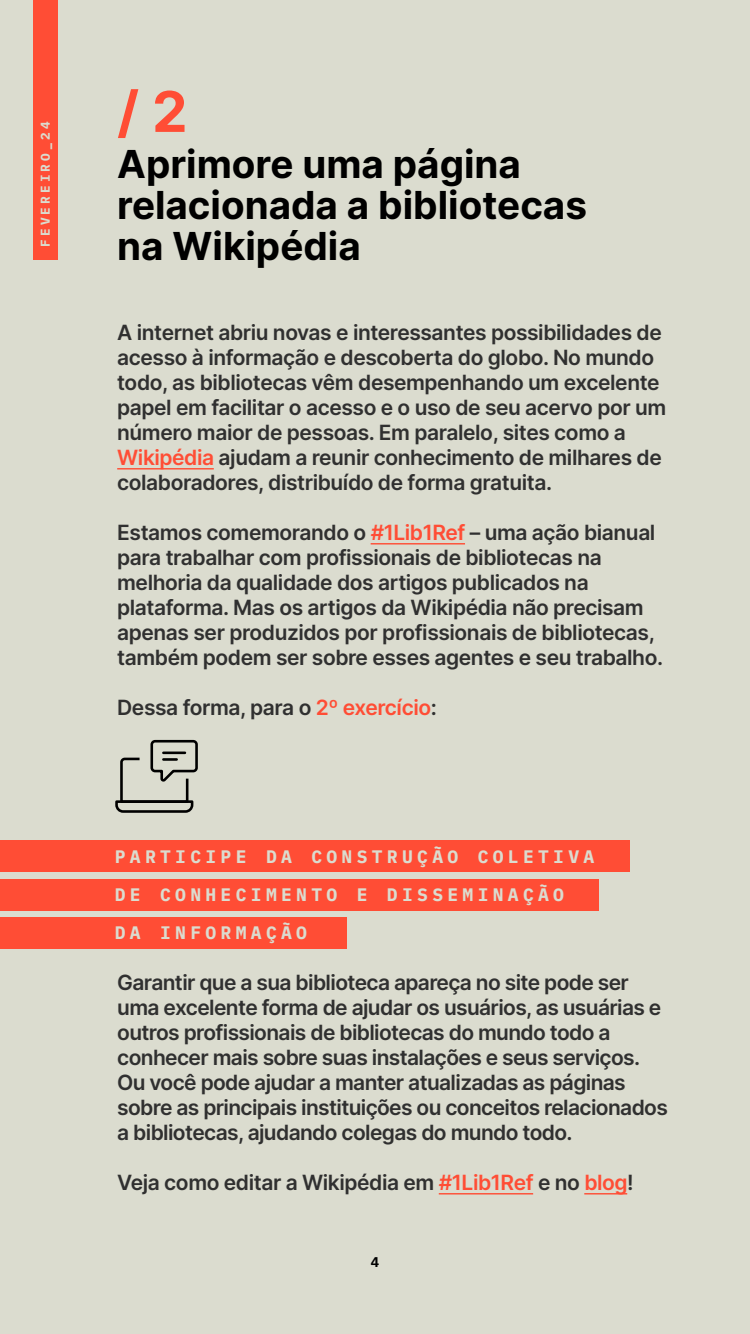
<style>
.page{position:relative;width:750px;height:1334px;background:#dbdccf}
.page>*{position:absolute;margin:0;border:0;box-sizing:border-box;transform-origin:0 0}
.t1{font:56.1px "Inter";color:#ff4d35}
.t2{font:38.6px/40.7px "Inter";color:#000}
.t3{font:21px/25px "Inter";letter-spacing:-.02em;color:#303030}
.t4{font:700 18px/38px "IBM Plex Mono";letter-spacing:.24em;color:#dbdccf}
.t5{font:700 14px "IBM Plex Mono";color:#000}
.t6{font:700 12.7px "IBM Plex Mono";letter-spacing:.24em;color:#dbdccf}
.s1{color:#ff4d35}
</style>
<div class="page">
<div style="left:0;top:840px;width:630px;height:32px;background:#ff4d35"></div>
<div style="left:0;top:879px;width:599px;height:31px;background:#ff4d35"></div>
<div style="left:0;top:917px;width:346px;height:32px;background:#ff4d35"></div>
<hr style="left:117px;top:468px;width:97px;height:2px;background:#ff4d35">
<hr style="left:371px;top:543px;width:94px;height:2px;background:#ff4d35">
<hr style="left:439px;top:1193px;width:94px;height:2px;background:#ff4d35">
<hr style="left:584px;top:1193px;width:43px;height:2px;background:#ff4d35">
<div style="left:33px;top:0;width:25px;height:259px;background:#ff4d35"></div>
<svg style="left:115px;top:739px;width:83px;height:74px"></svg>
<hr style="left:163px;top:752px;width:22px;height:2px;background:#000">
<hr style="left:163px;top:758px;width:14px;height:3px;background:#000">
<p class="t6" style="left:35px;top:247px;width:127px;rotate:-90deg">FEVEREIRO_24</p>
<h1 class="t1" style="left:117px;top:71px;width:72px">/ 2</h1>
<h2 class="t2" style="left:117px;top:143px;width:471px">Aprimore uma página relacionada a bibliotecas na Wikipédia</h2>
<p class="t3" style="left:117px;top:320px;width:551px">A internet abriu novas e interessantes possibilidades de acesso à informação e descoberta do globo. No mundo todo, as bibliotecas vêm desempenhando um excelente papel em facilitar o acesso e o uso de seu acervo por um número maior de pessoas. Em paralelo, sites como a <span class="s1">Wikipédia</span> ajudam a reunir conhecimento de milhares de colaboradores, distribuído de forma gratuita.</p>
<p class="t3" style="left:117px;top:520px;width:547px">Estamos comemorando o <span class="s1">#1Lib1Ref</span> – uma ação bianual para trabalhar com profissionais de bibliotecas na melhoria da qualidade dos artigos publicados na plataforma. Mas os artigos da Wikipédia não precisam apenas ser produzidos por profissionais de bibliotecas, também podem ser sobre esses agentes e seu trabalho.</p>
<p class="t3" style="left:117px;top:695px;width:321px">Dessa forma, para o <span class="s1">2º exercício</span>:</p>
<p class="t4" style="left:115px;top:837px;width:481px">PARTICIPE DA CONSTRUÇÃO COLETIVA<br>DE CONHECIMENTO E DISSEMINAÇÃO<br>DA INFORMAÇÃO</p>
<p class="t3" style="left:117px;top:970px;width:552px">Garantir que a sua biblioteca apareça no site pode ser uma excelente forma de ajudar os usuários, as usuárias e outros profissionais de bibliotecas do mundo todo a conhecer mais sobre suas instalações e seus serviços.<br>Ou você pode ajudar a manter atualizadas as páginas sobre as principais instituições ou conceitos relacionados a bibliotecas, ajudando colegas do mundo todo.</p>
<p class="t3" style="left:117px;top:1170px;width:518px">Veja como editar a Wikipédia em <span class="s1">#1Lib1Ref</span> e no <span class="s1">blog</span>!</p>
<p class="t5" style="left:371px;top:1251px;width:10px">4</p>
</div>
